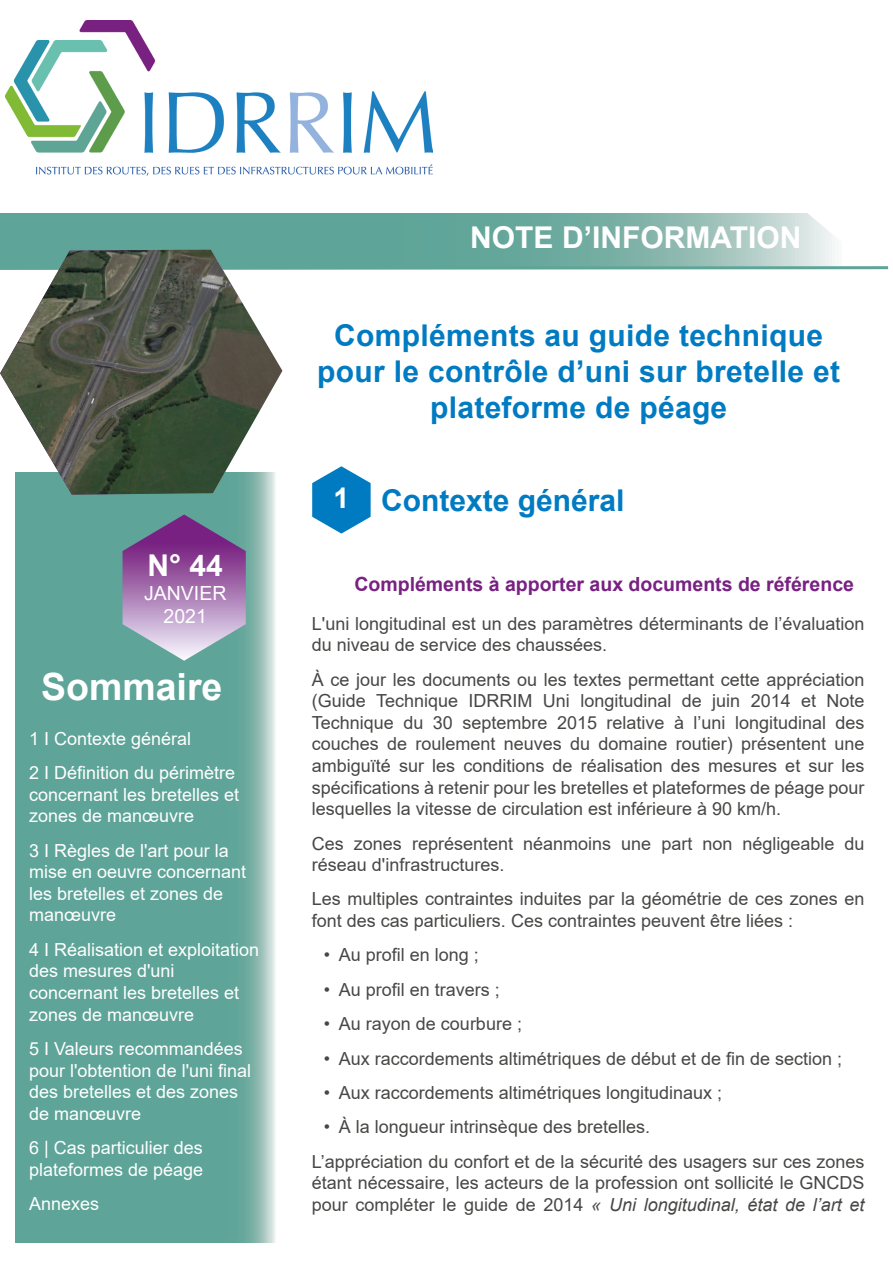
<style>
.page{position:relative;width:893px;height:1263px;background:#fff}
.page>*{position:absolute;margin:0;border:0;box-sizing:border-box;transform-origin:0 0}
.t1{font:700 37.5px "Arial";color:#fff}
.t2{font:700 30px/36px "Arial";letter-spacing:.01em;color:#007bc2;text-align:center}
.t3{font:700 30px "Arial";color:#fff}
.t4{font:700 19.5px "Arial";color:#782182}
.t5{font:19.5px/23.4px "Arial";color:#fff;text-align:center}
.t6{font:18px/21.6px "Arial";color:#474746}
.t7{font:18px/21.6px "Arial";color:#fff}
.s1{font-size:28.5px;color:#fff}
.s2{font-style:italic}
</style>
<div class="page">
<svg style="left:0;top:214px;width:835px;height:51px;background:#70aca1"></svg>
<svg style="left:779px;top:213px;width:56px;height:44px"></svg>
<svg style="left:282px;top:265px;width:607px;height:5px;background:#7bb3aa"></svg>
<svg style="left:16px;top:495px;width:259px;height:747px;background:#66a89c"></svg>
<svg style="left:123px;top:514px;width:123px;height:147px;background:#947ea9"></svg>
<img style="left:6px;top:21px;width:426px;height:154px">
<img style="left:0;top:249px;width:282px;height:246px">
<svg style="left:312px;top:466px;width:59px;height:68px"></svg>
<h2 class="t3" style="left:470px;top:216px;width:333px">NOTE D’INFORMATION</h2>
<h2 class="t2" style="left:317px;top:318px;width:524px">Compléments au guide technique pour le contrôle d’uni sur bretelle et plateforme de péage</h2>
<h2 class="t2" style="left:333px;top:483px;width:292px"><span class="s1">1</span> Contexte général</h2>
<h2 class="t3" style="left:148px;top:545px;width:77px">N° 44</h2>
<p class="t5" style="left:144px;top:581px;width:84px">JANVIER<br>2021</p>
<p class="t4" style="left:354px;top:570px;width:501px">Compléments à apporter aux documents de référence</p>
<p class="t6" style="left:312px;top:612px;width:554px">L'uni longitudinal est un des paramètres déterminants de l’évaluation du niveau de service des chaussées.</p>
<p class="t6" style="left:312px;top:668px;width:554px;text-align:justify">À ce jour les documents ou les textes permettant cette appréciation (Guide Technique IDRRIM Uni longitudinal de juin 2014 et Note Technique du 30 septembre 2015 relative à l’uni longitudinal des couches de roulement neuves du domaine routier) présentent une ambiguïté sur les conditions de réalisation des mesures et sur les spécifications à retenir pour les bretelles et plateformes de péage pour lesquelles la vitesse de circulation est inférieure à 90 km/h.</p>
<p class="t6" style="left:312px;top:832px;width:554px">Ces zones représentent néanmoins une part non négligeable du réseau d'infrastructures.</p>
<p class="t6" style="left:312px;top:888px;width:554px">Les multiples contraintes induites par la géométrie de ces zones en font des cas particuliers. Ces contraintes peuvent être liées :</p>
<p class="t6" style="left:324px;top:944px;width:157px">• Au profil en long ;</p>
<p class="t6" style="left:324px;top:978px;width:178px">• Au profil en travers ;</p>
<p class="t6" style="left:324px;top:1013px;width:200px">• Au rayon de courbure ;</p>
<p class="t6" style="left:324px;top:1047px;width:520px">• Aux raccordements altimétriques de début et de fin de section ;</p>
<p class="t6" style="left:324px;top:1082px;width:400px">• Aux raccordements altimétriques longitudinaux ;</p>
<p class="t6" style="left:312px;top:1110px;width:554px;line-height:34.3px;text-indent:12px">• À la longueur intrinsèque des bretelles.<br>L’appréciation du confort et de la sécurité des usagers sur ces zones</p>
<p class="t6" style="left:312px;top:1172px;width:554px">étant nécessaire, les acteurs de la profession ont sollicité le GNCDS pour compléter le guide de 2014 <span class="s2">« Uni longitudinal, état de l’art et</span></p>
<h1 class="t1" style="left:41px;top:660px;width:183px">Sommaire</h1>
<p class="t7" style="left:29px;top:721px;width:208px;line-height:34.3px">1 I Contexte général<br>2 I Définition du périmètre</p>
<p class="t7" style="left:29px;top:783px;width:212px">concernant les bretelles et zones de manœuvre</p>
<p class="t7" style="left:29px;top:839px;width:219px">3 I Règles de l'art pour la mise en oeuvre concernant les bretelles et zones de manœuvre</p>
<p class="t7" style="left:29px;top:938px;width:232px">4 I Réalisation et exploitation des mesures d'uni concernant les bretelles et zones de manœuvre</p>
<p class="t7" style="left:29px;top:1038px;width:223px">5 I Valeurs recommandées pour l'obtention de l'uni final des bretelles et des zones de manœuvre</p>
<p class="t7" style="left:29px;top:1137px;width:176px">6 | Cas particulier des plateformes de péage</p>
<p class="t7" style="left:29px;top:1193px;width:72px">Annexes</p>
</div>
